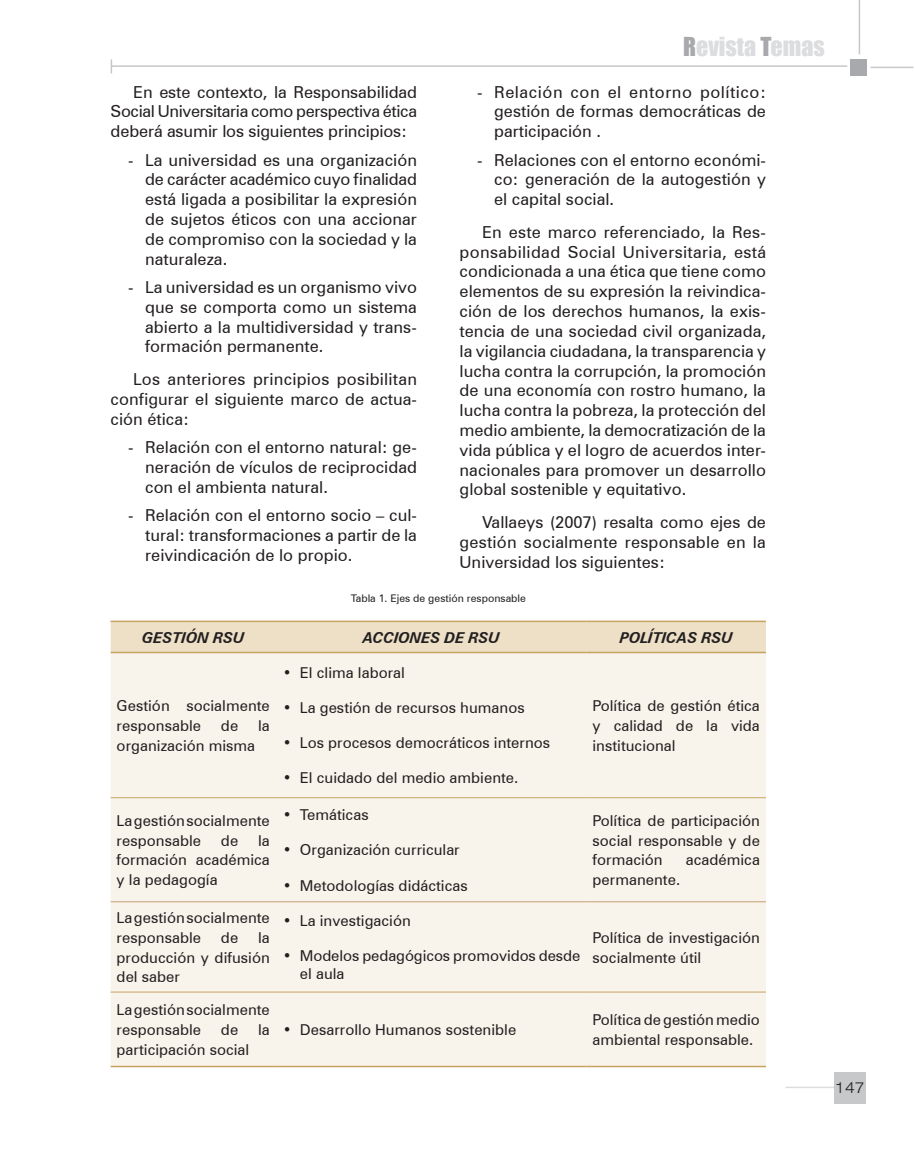
<style>
.page{position:relative;width:915px;height:1149px;background:#fff}
.page>*{position:absolute;margin:0;border:0;box-sizing:border-box;transform-origin:0 0}
.t1{font:24px "Impact";color:#dcdddf}
.t2{font:16.5px/19.8px "Zurich BT";color:#231f20;text-align:justify}
.t3{font:15px/19.8px "Zurich BT";color:#231f20}
.t4{font:italic 700 15px "Zurich BT";color:#231f20}
.t5{font:300 expanded 15px "Swiss 721 BT";color:#231f20}
.t6{font:10.5px "Zurich BT";color:#231f20}
.s1{color:#a8a9ad}
</style>
<div class="page">
<hr style="left:785px;top:1086px;width:67px;height:1px;background:#dcdddf">
<div style="left:833px;top:1071px;width:32px;height:32px;background:#c7c8ca"></div>
<hr style="left:112px;top:65px;width:735px;height:2px;background:#c7c8ca">
<hr style="left:870px;top:67px;width:43px;height:1px;background:#c7c8ca">
<div style="left:849px;top:59px;width:17px;height:17px;background:#a8a9ad"></div>
<hr style="left:858px;top:0;width:1px;height:54px;background:#c7c8ca">
<svg style="left:111px;top:59px;width:1px;height:14px"></svg>
<div style="left:111px;top:622px;width:654px;height:29px;background:#ede0c6"></div>
<div style="left:111px;top:653px;width:654px;height:412px;background:#f8f4eb"></div>
<hr style="left:111px;top:901px;width:165px;height:1px;background:#c69e72">
<hr style="left:276px;top:901px;width:310px;height:1px;background:#c69e72">
<hr style="left:586px;top:901px;width:179px;height:1px;background:#c69e72">
<hr style="left:111px;top:620px;width:165px;height:2px;background:#c7a361">
<hr style="left:276px;top:620px;width:310px;height:2px;background:#c7a361">
<hr style="left:586px;top:620px;width:179px;height:2px;background:#c7a361">
<hr style="left:111px;top:651px;width:165px;height:2px;background:#c7a361">
<hr style="left:276px;top:651px;width:310px;height:2px;background:#c7a361">
<hr style="left:586px;top:651px;width:179px;height:2px;background:#c7a361">
<hr style="left:111px;top:797px;width:165px;height:1px;background:#c7a361">
<hr style="left:276px;top:797px;width:310px;height:1px;background:#c7a361">
<hr style="left:586px;top:797px;width:179px;height:1px;background:#c7a361">
<hr style="left:111px;top:991px;width:165px;height:1px;background:#c7a361">
<hr style="left:276px;top:991px;width:310px;height:1px;background:#c7a361">
<hr style="left:586px;top:991px;width:179px;height:1px;background:#c7a361">
<hr style="left:111px;top:1065px;width:165px;height:1px;background:#c7a361">
<hr style="left:276px;top:1065px;width:310px;height:1px;background:#c7a361">
<hr style="left:586px;top:1065px;width:179px;height:1px;background:#c7a361">
<h1 class="t1" style="left:683px;top:28px;width:143px"><span class="s1">R</span>evista <span class="s1">T</span>emas</h1>
<p class="t2" style="left:494px;top:81px;width:273px;text-indent:-17px">- Relación con el entorno político: gestión de formas democráticas de participación .</p>
<p class="t2" style="left:494px;top:149px;width:273px;text-indent:-17px">- Relaciones con el entorno económi&shy;co: generación de la autogestión y el capital social.</p>
<p class="t2" style="left:459px;top:221px;width:308px;text-indent:23px">En este marco referenciado, la Res&shy;ponsabilidad Social Universitaria, está condicionada a una ética que tiene como elementos de su expresión la reivindica&shy;ción de los derechos humanos, la exis&shy;tencia de una sociedad civil organizada, la vigilancia ciudadana, la transparencia y lucha contra la corrupción, la promoción de una economía con rostro humano, la lucha contra la pobreza, la protección del medio ambiente, la democratización de la vida pública y el logro de acuerdos inter&shy;nacionales para promover un desarrollo global sostenible y equitativo.</p>
<p class="t2" style="left:459px;top:511px;width:308px;text-indent:23px">Vallaeys (2007) resalta como ejes de gestión socialmente responsable en la Universidad los siguientes:</p>
<p class="t6" style="left:350px;top:590px;width:177px">Tabla 1. Ejes de gestión responsable</p>
<p class="t2" style="left:111px;top:81px;width:308px;text-indent:23px">En este contexto, la Responsabilidad Social Universitaria como perspectiva ética deberá asumir los siguientes principios:</p>
<p class="t2" style="left:145px;top:149px;width:273px;text-indent:-17px">- La universidad es una organización de carácter académico cuyo finalidad está ligada a posibilitar la expresión de sujetos éticos con una accionar de compromiso con la sociedad y la naturaleza.</p>
<p class="t2" style="left:145px;top:276px;width:273px;text-indent:-17px">- La universidad es un organismo vivo que se comporta como un sistema abierto a la multidiversidad y trans&shy;formación permanente.</p>
<p class="t2" style="left:111px;top:368px;width:308px;text-indent:23px">Los anteriores principios posibilitan configurar el siguiente marco de actua&shy;ción ética:</p>
<p class="t2" style="left:145px;top:436px;width:273px;text-indent:-17px">- Relación con el entorno natural: ge&shy;neración de vículos de reciprocidad con el ambienta natural.</p>
<p class="t2" style="left:145px;top:504px;width:273px;text-indent:-17px">- Relación con el entorno socio – cul&shy;tural: transformaciones a partir de la reivindicación de lo propio.</p>
<p class="t4" style="left:142px;top:628px;width:103px">GESTIÓN RSU</p>
<p class="t4" style="left:362px;top:628px;width:138px">ACCIONES DE RSU</p>
<p class="t4" style="left:619px;top:628px;width:114px">POLÍTICAS RSU</p>
<p class="t3" style="left:117px;top:694px;width:155px">Gestión socialmente responsable</p>
<p class="t3" style="left:221px;top:714px;width:19px">de</p>
<p class="t3" style="left:258px;top:714px;width:13px">la</p>
<p class="t3" style="left:117px;top:734px;width:140px">organización misma</p>
<p class="t3" style="left:117px;top:809px;width:155px">La gestión socialmente responsable</p>
<p class="t3" style="left:117px;top:829px;width:155px;text-align:justify;text-indent:141px">la formación académica y la pedagogía</p>
<p class="t3" style="left:221px;top:829px;width:19px">de</p>
<p class="t3" style="left:117px;top:906px;width:155px">La gestión socialmente responsable</p>
<p class="t3" style="left:117px;top:926px;width:155px;text-align:justify;text-indent:141px">la producción y difusión del saber</p>
<p class="t3" style="left:221px;top:926px;width:19px">de</p>
<p class="t3" style="left:117px;top:998px;width:155px">La gestión socialmente responsable</p>
<p class="t3" style="left:221px;top:1018px;width:19px">de</p>
<p class="t3" style="left:258px;top:1018px;width:13px">la</p>
<p class="t3" style="left:117px;top:1038px;width:134px">participación social</p>
<p class="t3" style="left:283px;top:662px;width:124px">• El clima laboral</p>
<p class="t3" style="left:283px;top:697px;width:243px">• La gestión de recursos humanos</p>
<p class="t3" style="left:283px;top:732px;width:269px">• Los procesos democráticos internos</p>
<p class="t3" style="left:283px;top:767px;width:237px">• El cuidado del medio ambiente.</p>
<p class="t3" style="left:283px;top:804px;width:87px">• Temáticas</p>
<p class="t3" style="left:283px;top:839px;width:178px">• Organización curricular</p>
<p class="t3" style="left:283px;top:874px;width:186px">• Metodologías didácticas</p>
<p class="t3" style="left:283px;top:909px;width:129px">• La investigación</p>
<p class="t3" style="left:300px;top:945px;width:282px;line-height:18px;text-indent:-17px">• Modelos pedagógicos promovidos desde el aula</p>
<p class="t3" style="left:592px;top:694px;width:169px;text-align:justify">Política de gestión ética y calidad de la vida institucional</p>
<p class="t3" style="left:592px;top:809px;width:169px;text-align:justify">Política de participación social responsable y de formación</p>
<p class="t3" style="left:685px;top:849px;width:76px">académica</p>
<p class="t3" style="left:592px;top:869px;width:89px">permanente.</p>
<p class="t3" style="left:592px;top:926px;width:169px">Política de investigación socialmente útil</p>
<p class="t3" style="left:283px;top:1018px;width:235px">• Desarrollo Humanos sostenible</p>
<p class="t3" style="left:592px;top:1008px;width:169px">Política de gestión medio ambiental responsable.</p>
<p class="t5" style="left:835px;top:1078px;width:31px">147</p>
</div>
